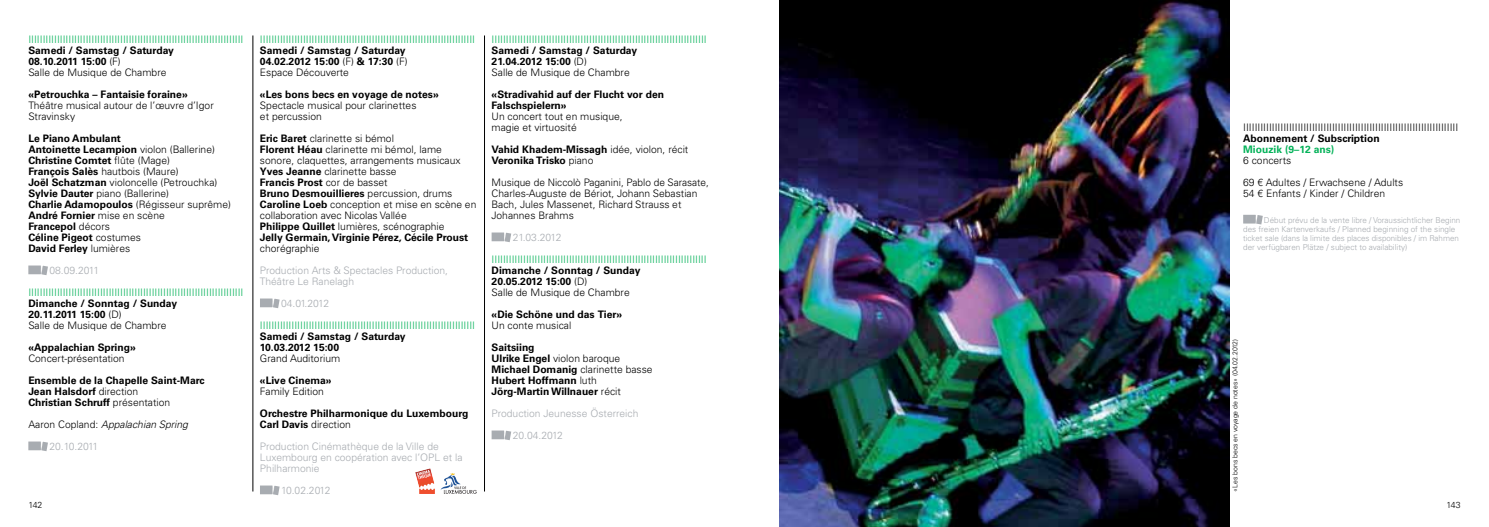
<style>
.page{position:relative;width:1489px;height:527px;background:#fff}
.page>*{position:absolute;margin:0;border:0;box-sizing:border-box;transform-origin:0 0}
.t1{font:700 10.25px/11px "Univers LT Pro 65";color:#000}
.t2{font:300 10.25px/11px "Univers LT Pro 45";color:#000}
.t3{font:300 10.25px "Univers LT Pro 45";color:#04b259}
.t4{font:300 10.25px/11px "Univers LT Pro 45";color:#a8acb1}
.t5{font:italic 300 10.25px/22px "Univers LT Pro 45";color:#000}
.t6{font:700 10.25px "Univers LT Pro 65";color:#04b259}
.t7{font:300 8.75px "Univers LT Pro 45";letter-spacing:-.025em;color:#000}
.t8{font:300 8.12px/8.8px "Univers LT Pro 45";color:#a8acb1}
.t9{font:300 6.88px "Univers LT Pro 45";color:#000}
.s1{font-family:"Univers LT Pro 45";font-weight:300}
.s2{font-family:"Univers LT Pro 65";font-weight:700}
.s3{font-style:normal}
.s4{font-style:normal;color:#a8acb1}
</style>
<div class="page">
<svg style="left:28px;top:265px;width:20px;height:10px"></svg>
<svg style="left:28px;top:441px;width:20px;height:10px"></svg>
<svg style="left:260px;top:298px;width:19px;height:10px"></svg>
<svg style="left:260px;top:485px;width:19px;height:9px"></svg>
<img style="left:415px;top:468px;width:19px;height:19px">
<img style="left:419px;top:488px;width:16px;height:5px">
<svg style="left:417px;top:469px;width:14px;height:10px"></svg>
<svg style="left:440px;top:473px;width:36px;height:20px"></svg>
<svg style="left:491px;top:232px;width:20px;height:10px"></svg>
<svg style="left:491px;top:430px;width:20px;height:10px"></svg>
<img style="left:780px;top:0;width:448px;height:526px">
<svg style="left:1243px;top:214px;width:19px;height:10px"></svg>
<hr style="left:252px;top:35px;width:1px;height:456px;background:#000">
<hr style="left:484px;top:35px;width:1px;height:456px;background:#000">
<p class="t3" style="left:28px;top:36px;width:217px">IIIIIIIIIIIIIIIIIIIIIIIIIIIIIIIIIIIIIIIIIIIIIIIIIIIIIIIIIIIIIIIIIIIIIIIIIII</p>
<p class="t1" style="left:28px;top:46px;width:147px">Samedi / Samstag / Saturday<br>08.10.2011 15:00 <span class="s1">(F)</span></p>
<p class="t2" style="left:28px;top:68px;width:140px">Salle de Musique de Chambre</p>
<p class="t1" style="left:28px;top:90px;width:161px">«Petrouchka – Fantaisie foraine»</p>
<p class="t2" style="left:28px;top:101px;width:187px">Théâtre musical autour de l’œuvre d’Igor<br>Stravinsky</p>
<p class="t1" style="left:28px;top:133px;width:188px">Le Piano Ambulant<br>Antoinette Lecampion <span class="s1">violon (Ballerine)<br></span>Christine Comtet <span class="s1">flûte (Mage)</span></p>
<p class="t2" style="left:28px;top:166px;width:190px"><span class="s2">François Salès</span> hautbois (Maure)<br><span class="s2">Joël Schatzman</span> violoncelle (Petrouchka)<br><span class="s2">Sylvie Dauter</span> piano (Ballerine)</p>
<p class="t1" style="left:28px;top:199px;width:204px">Charlie Adamopoulos <span class="s1">(Régisseur suprême)<br></span>André Fornier <span class="s1">mise en scène<br></span>Francepol <span class="s1">décors<br></span>Céline Pigeot <span class="s1">costumes<br></span>David Ferley <span class="s1">lumières</span></p>
<p class="t4" style="left:49px;top:265px;width:51px">08.09.2011</p>
<p class="t3" style="left:28px;top:288px;width:217px">IIIIIIIIIIIIIIIIIIIIIIIIIIIIIIIIIIIIIIIIIIIIIIIIIIIIIIIIIIIIIIIIIIIIIIIIIII</p>
<p class="t1" style="left:28px;top:298px;width:150px">Dimanche / Sonntag / Sunday<br>20.11.2011 15:00 <span class="s1">(D)</span></p>
<p class="t2" style="left:28px;top:320px;width:140px">Salle de Musique de Chambre</p>
<p class="t1" style="left:28px;top:342px;width:109px">«Appalachian Spring»</p>
<p class="t2" style="left:28px;top:353px;width:98px">Concert-présentation</p>
<p class="t1" style="left:28px;top:375px;width:178px">Ensemble de la Chapelle Saint-Marc<br>Jean Halsdorf <span class="s1">direction<br></span>Christian Schruff <span class="s1">présentation</span></p>
<p class="t5" style="left:49px;top:414px;width:140px;text-indent:-21px"><span class="s3">Aaron Copland:</span> Appalachian Spring<br><span class="s4">20.10.2011</span></p>
<p class="t3" style="left:260px;top:36px;width:217px">IIIIIIIIIIIIIIIIIIIIIIIIIIIIIIIIIIIIIIIIIIIIIIIIIIIIIIIIIIIIIIIIIIIIIIIIIII</p>
<p class="t1" style="left:260px;top:46px;width:149px">Samedi / Samstag / Saturday<br>04.02.2012 15:00 <span class="s1">(F)</span> &amp; 17:30 <span class="s1">(F)</span></p>
<p class="t2" style="left:260px;top:68px;width:90px">Espace Découverte</p>
<p class="t1" style="left:260px;top:90px;width:180px">«Les bons becs en voyage de notes»</p>
<p class="t2" style="left:260px;top:101px;width:158px">Spectacle musical pour clarinettes et percussion</p>
<p class="t2" style="left:260px;top:133px;width:202px"><span class="s2">Eric Baret</span> clarinette si bémol<br><span class="s2">Florent Héau</span> clarinette mi bémol, lame sonore, claquettes, arrangements musicaux <span class="s2">Yves Jeanne</span> clarinette basse</p>
<p class="t1" style="left:260px;top:177px;width:194px">Francis Prost <span class="s1">cor de basset<br></span>Bruno Desmouillieres <span class="s1">percussion, drums</span></p>
<p class="t2" style="left:260px;top:199px;width:218px"><span class="s2">Caroline Loeb</span> conception et mise en scène en collaboration avec Nicolas Vallée<br><span class="s2">Philippe Quillet</span> lumières, scénographie</p>
<p class="t1" style="left:260px;top:232px;width:210px">Jelly Germain, Virginie Pérez, Cécile Proust</p>
<p class="t2" style="left:260px;top:243px;width:61px">chorégraphie</p>
<p class="t4" style="left:260px;top:265px;width:190px">Production Arts &amp; Spectacles Production,<br>Théâtre Le Ranelagh</p>
<p class="t4" style="left:281px;top:298px;width:50px">04.01.2012</p>
<p class="t3" style="left:260px;top:321px;width:217px">IIIIIIIIIIIIIIIIIIIIIIIIIIIIIIIIIIIIIIIIIIIIIIIIIIIIIIIIIIIIIIIIIIIIIIIIIII</p>
<p class="t1" style="left:260px;top:331px;width:147px">Samedi / Samstag / Saturday<br>10.03.2012 15:00</p>
<p class="t2" style="left:260px;top:353px;width:82px">Grand Auditorium</p>
<p class="t1" style="left:260px;top:375px;width:73px">«Live Cinema»</p>
<p class="t2" style="left:260px;top:386px;width:65px">Family Edition</p>
<p class="t1" style="left:260px;top:408px;width:210px">Orchestre Philharmonique du Luxembourg<br>Carl Davis <span class="s1">direction</span></p>
<p class="t4" style="left:260px;top:441px;width:204px">Production Cinémathèque de la Ville de<br>Luxembourg en coopération avec l’OPL et la<br>Philharmonie</p>
<p class="t4" style="left:281px;top:485px;width:51px">10.02.2012</p>
<p class="t3" style="left:491px;top:36px;width:217px">IIIIIIIIIIIIIIIIIIIIIIIIIIIIIIIIIIIIIIIIIIIIIIIIIIIIIIIIIIIIIIIIIIIIIIIIIII</p>
<p class="t1" style="left:491px;top:46px;width:147px">Samedi / Samstag / Saturday<br>21.04.2012 15:00 <span class="s1">(D)</span></p>
<p class="t2" style="left:491px;top:68px;width:140px">Salle de Musique de Chambre</p>
<p class="t1" style="left:491px;top:90px;width:174px">«Stradivahid auf der Flucht vor den<br>Falschspielern»</p>
<p class="t2" style="left:491px;top:112px;width:133px">Un concert tout en musique, magie et virtuosité</p>
<p class="t1" style="left:491px;top:144px;width:198px">Vahid Khadem-Missagh <span class="s1">idée, violon, récit<br></span>Veronika Trisko <span class="s1">piano</span></p>
<p class="t2" style="left:491px;top:177px;width:219px">Musique de Niccolò Paganini, Pablo de Sarasate, Charles-Auguste de Bériot, Johann Sebastian Bach, Jules Massenet, Richard Strauss et Johannes Brahms</p>
<p class="t4" style="left:512px;top:232px;width:50px">21.03.2012</p>
<p class="t3" style="left:491px;top:255px;width:217px">IIIIIIIIIIIIIIIIIIIIIIIIIIIIIIIIIIIIIIIIIIIIIIIIIIIIIIIIIIIIIIIIIIIIIIIIIII</p>
<p class="t1" style="left:491px;top:265px;width:150px">Dimanche / Sonntag / Sunday<br>20.05.2012 15:00 <span class="s1">(D)</span></p>
<p class="t2" style="left:491px;top:287px;width:140px">Salle de Musique de Chambre</p>
<p class="t1" style="left:491px;top:309px;width:132px">«Die Schöne und das Tier»</p>
<p class="t2" style="left:491px;top:320px;width:81px">Un conte musical</p>
<p class="t1" style="left:491px;top:342px;width:44px">Saitsiing</p>
<p class="t2" style="left:491px;top:353px;width:163px"><span class="s2">Ulrike Engel</span> violon baroque<br><span class="s2">Michael Domanig</span> clarinette basse</p>
<p class="t1" style="left:491px;top:375px;width:131px">Hubert Hoffmann <span class="s1">luth<br></span>Jörg-Martin Willnauer <span class="s1">récit</span></p>
<p class="t4" style="left:512px;top:403px;width:127px;line-height:22px;text-indent:-21px">Production Jeunesse Österreich<br>20.04.2012</p>
<p class="t2" style="left:1243px;top:123px;width:217px">IIIIIIIIIIIIIIIIIIIIIIIIIIIIIIIIIIIIIIIIIIIIIIIIIIIIIIIIIIIIIIIIIIIIIIIIIII</p>
<p class="t1" style="left:1243px;top:133px;width:138px">Abonnement / Subscription</p>
<p class="t6" style="left:1243px;top:145px;width:93px">Miouzik (9–12 ans)</p>
<p class="t2" style="left:1243px;top:150px;width:161px;line-height:22px">6 concerts<br>69 € Adultes / Erwachsene / Adults</p>
<p class="t2" style="left:1243px;top:188px;width:143px">54 € Enfants / Kinder / Children</p>
<p class="t8" style="left:1243px;top:216px;width:219px;text-indent:21px">Début prévu de la vente libre / Voraussichtlicher Beginn des freien Kartenverkaufs / Planned beginning of the single ticket sale (dans la limite des places disponibles / im Rahmen der verfügbaren Plätze / subject to availability)</p>
<p class="t9" style="left:1232px;top:491px;width:154px;rotate:-90deg">«Les bons becs en voyage de notes» (04.02.2012)</p>
<p class="t7" style="left:28px;top:501px;width:16px">142</p>
<p class="t7" style="left:1446px;top:501px;width:16px">143</p>
</div>
